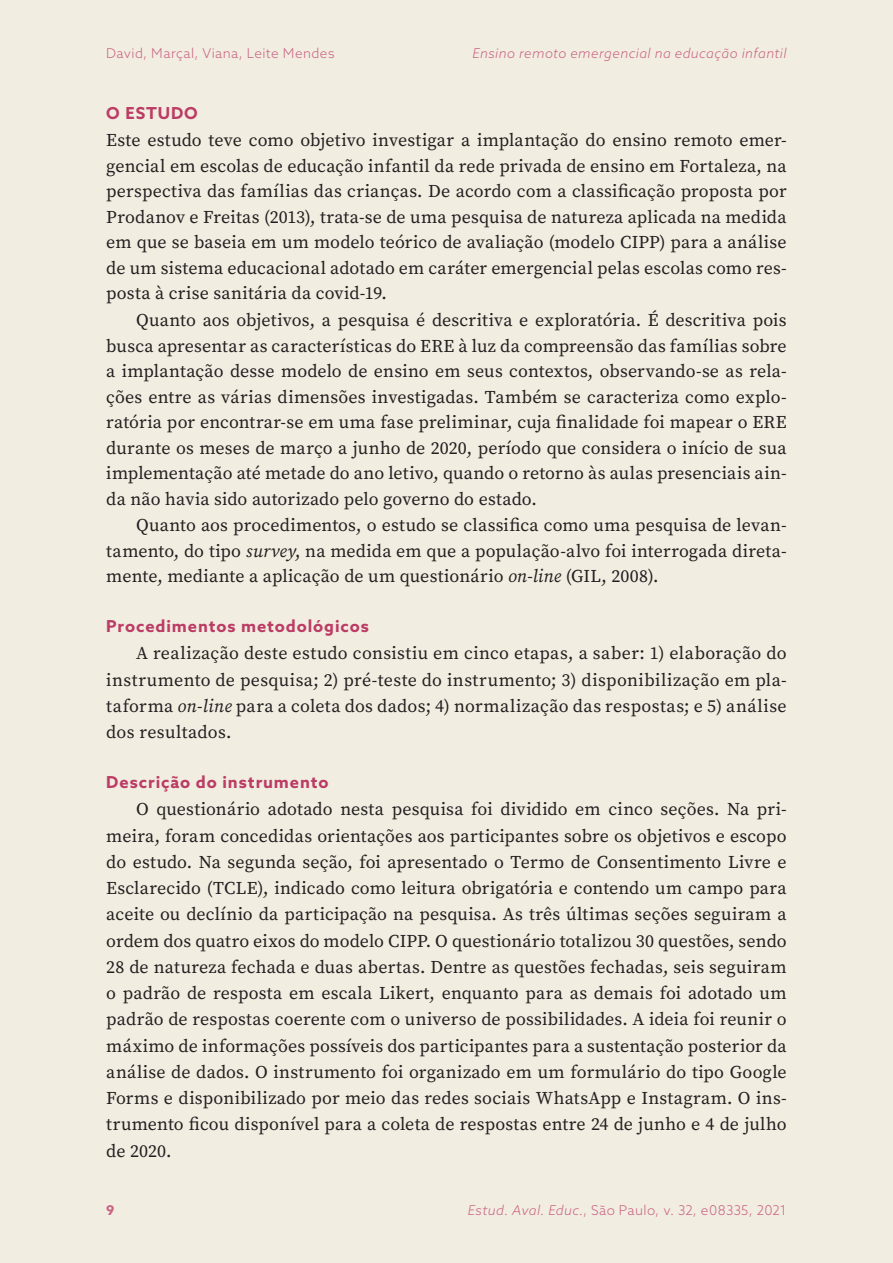
<style>
.page{position:relative;width:893px;height:1263px;background:#f2ede1}
.page>*{position:absolute;margin:0;border:0;box-sizing:border-box;transform-origin:0 0}
.texto_prim_paragrafo{font:18px/26.2px "Source Serif Variable";letter-spacing:.01em;color:#231f20;text-align:justify}
.subtitulo2{font:700 16.5px "Azo Sans";letter-spacing:.055em;color:#bb3c65}
.subtitulo{font:700 16.5px "Azo Sans";letter-spacing:.055em;color:#bb3c65}
.t1{font:300 13.5px "Azo Sans";letter-spacing:.03em;color:#c96384}
.t2{font:italic 300 13.5px "Azo Sans";letter-spacing:.03em;color:#c96384}
.t3{font:700 13.5px "Azo Sans";color:#c96384}
.s1{font-style:italic}
</style>
<div class="page">
<p class="t1" style="left:106px;top:45px;width:230px">David, Marçal, Viana, Leite Mendes</p>
<p class="t2" style="left:472px;top:45px;width:316px">Ensino remoto emergencial na educação infantil</p>
<p class="subtitulo" style="left:106px;top:103px;width:93px">O ESTUDO</p>
<p class="texto_prim_paragrafo" style="left:106px;top:127px;width:682px;line-height:25.5px">Este estudo teve como objetivo investigar a implantação do ensino remoto emer&shy;gencial em escolas de educação infantil da rede privada de ensino em Fortaleza, na perspectiva das famílias das crianças. De acordo com a classificação proposta por Prodanov e Freitas (2013), trata-se de uma pesquisa de natureza aplicada na medida em que se baseia em um modelo teórico de avaliação (modelo CIPP) para a análise de um sistema educacional adotado em caráter emergencial pelas escolas como res&shy;posta à crise sanitária da covid-19.</p>
<p class="texto_prim_paragrafo" style="left:106px;top:307px;width:682px;line-height:25.5px;text-indent:30px">Quanto aos objetivos, a pesquisa é descritiva e exploratória. É descritiva pois busca apresentar as características do ERE à luz da compreensão das famílias sobre a implantação desse modelo de ensino em seus contextos, observando-se as rela&shy;ções entre as várias dimensões investigadas. Também se caracteriza como explo&shy;ratória por encontrar-se em uma fase preliminar, cuja finalidade foi mapear o ERE durante os meses de março a junho de 2020, período que considera o início de sua implementação até metade do ano letivo, quando o retorno às aulas presenciais ain&shy;da não havia sido autorizado pelo governo do estado.</p>
<p class="texto_prim_paragrafo" style="left:106px;top:513px;width:682px;line-height:25.5px;text-indent:30px">Quanto aos procedimentos, o estudo se classifica como uma pesquisa de levan&shy;tamento, do tipo <span class="s1">survey</span>, na medida em que a população-alvo foi interrogada direta&shy;mente, mediante a aplicação de um questionário <span class="s1">on-line</span> (GIL, 2008).</p>
<p class="subtitulo2" style="left:106px;top:615px;width:264px">Procedimentos metodológicos</p>
<p class="texto_prim_paragrafo" style="left:106px;top:640px;width:682px;text-indent:30px">A realização deste estudo consistiu em cinco etapas, a saber: 1) elaboração do instrumento de pesquisa; 2) pré-teste do instrumento; 3) disponibilização em pla&shy;taforma <span class="s1">on-line</span> para a coleta dos dados; 4) normalização das respostas; e 5) análise dos resultados.</p>
<p class="subtitulo2" style="left:106px;top:771px;width:224px">Descrição do instrumento</p>
<p class="texto_prim_paragrafo" style="left:106px;top:796px;width:682px;text-indent:30px">O questionário adotado nesta pesquisa foi dividido em cinco seções. Na pri&shy;meira, foram concedidas orientações aos participantes sobre os objetivos e escopo do estudo. Na segunda seção, foi apresentado o Termo de Consentimento Livre e Esclarecido (TCLE), indicado como leitura obrigatória e contendo um campo para aceite ou declínio da participação na pesquisa. As três últimas seções seguiram a ordem dos quatro eixos do modelo CIPP. O questionário totalizou 30 questões, sendo 28 de natureza fechada e duas abertas. Dentre as questões fechadas, seis seguiram o padrão de resposta em escala Likert, enquanto para as demais foi adotado um padrão de respostas coerente com o universo de possibilidades. A ideia foi reunir o máximo de informações possíveis dos participantes para a sustentação posterior da análise de dados. O instrumento foi organizado em um formulário do tipo Google Forms e disponibilizado por meio das redes sociais WhatsApp e Instagram. O ins&shy;trumento ficou disponível para a coleta de respostas entre 24 de junho e 4 de julho de 2020.</p>
<p class="t3" style="left:106px;top:1201px;width:10px">9</p>
<p class="t1" style="left:468px;top:1201px;width:320px"><span class="s1">Estud. Aval. Educ.</span>, São Paulo, v. 32, e08335, 2021</p>
</div>
